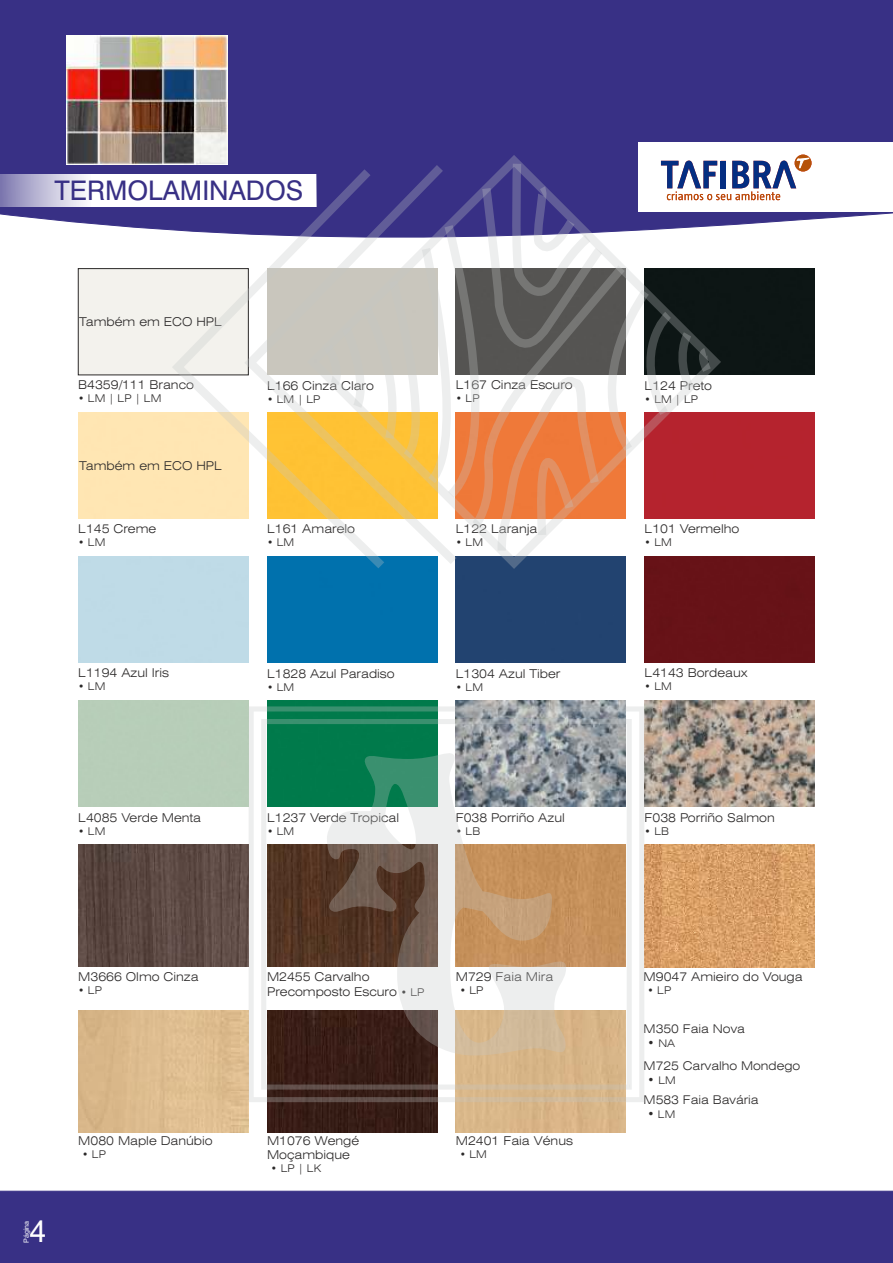
<style>
.page{position:relative;width:893px;height:1263px;background:#fff}
.page>*{position:absolute;margin:0;border:0;box-sizing:border-box;transform-origin:0 0}
.t1{font:30.15px "Arial";color:#fff}
.t2{font:27px "Swiss 721 BT";color:#383085}
.t3{font:300 expanded 12.15px/14.4px "Swiss 721 BT";color:#2b2929}
.t4{font:300 expanded 12px "Swiss 721 BT";color:#2b2929}
.t5{font:300 expanded 10.65px "Swiss 721 BT";color:#2b2929}
.t6{font:300 expanded 10.5px "Swiss 721 BT";color:#2b2929}
.t7{font:7.05px "Arial";color:#fff}
.s1{font-size:10.65px}
.s2{font-size:12px}
</style>
<div class="page">
<div style="left:0;top:0;width:893px;height:230px;background:#383085"></div>
<img style="left:66px;top:35px;width:162px;height:130px">
<div style="left:0;top:1190px;width:893px;height:73px;background:#383085"></div>
<img style="left:78px;top:845px;width:170px;height:122px">
<img style="left:78px;top:1010px;width:170px;height:122px">
<img style="left:267px;top:1102px;width:170px;height:30px">
<div style="left:456px;top:1102px;width:170px;height:30px;background:#d9b688"></div>
<img style="left:645px;top:845px;width:170px;height:122px">
<img style="left:811px;top:413px;width:4px;height:106px">
<div style="left:78px;top:268px;width:170px;height:107px;border:1px solid #2b2929"></div>
<div style="left:645px;top:557px;width:170px;height:106px;background:#671217"></div>
<img style="left:267px;top:701px;width:170px;height:5px">
<div style="left:456px;top:575px;width:170px;height:88px;background:#224370"></div>
<div style="left:267px;top:575px;width:170px;height:88px;background:#0071ad"></div>
<img style="left:811px;top:269px;width:4px;height:106px">
<img style="left:456px;top:701px;width:170px;height:5px">
<img style="left:645px;top:701px;width:170px;height:106px">
<svg style="left:0;top:174px;width:166px;height:32px"></svg>
<div style="left:638px;top:143px;width:255px;height:69px;background:#fff"></div>
<svg style="left:249px;top:706px;width:395px;height:396px"></svg>
<svg style="left:324px;top:750px;width:242px;height:309px"></svg>
<svg style="left:166px;top:160px;width:227px;height:417px"></svg>
<svg style="left:238px;top:156px;width:63px;height:417px"></svg>
<svg style="left:727px;top:155px;width:84px;height:404px"></svg>
<svg style="left:301px;top:149px;width:426px;height:426px"></svg>
<h2 class="t2" style="left:54px;top:179px;width:250px">TERMOLAMINADOS</h2>
<p class="t3" style="left:79px;top:316px;width:144px">Também em ECO HPL</p>
<p class="t3" style="left:78px;top:378px;width:117px">B4359/111 Branco</p>
<p class="t5" style="left:78px;top:394px;width:85px">• LM | LP | LM</p>
<p class="t3" style="left:79px;top:460px;width:144px">Também em ECO HPL</p>
<p class="t3" style="left:78px;top:522px;width:80px">L145 Creme</p>
<p class="t5" style="left:78px;top:538px;width:29px">• LM</p>
<p class="t3" style="left:267px;top:380px;width:108px">L166 Cinza Claro</p>
<p class="t5" style="left:267px;top:395px;width:55px">• LM | LP</p>
<p class="t3" style="left:267px;top:522px;width:90px">L161 Amarelo</p>
<p class="t5" style="left:267px;top:538px;width:29px">• LM</p>
<p class="t3" style="left:78px;top:666px;width:92px">L1194 Azul Iris</p>
<p class="t5" style="left:78px;top:682px;width:29px">• LM</p>
<p class="t3" style="left:78px;top:811px;width:124px">L4085 Verde Menta</p>
<p class="t5" style="left:78px;top:827px;width:29px">• LM</p>
<p class="t3" style="left:267px;top:667px;width:129px">L1828 Azul Paradiso</p>
<p class="t5" style="left:267px;top:683px;width:29px">• LM</p>
<p class="t3" style="left:267px;top:811px;width:134px">L1237 Verde Tropical</p>
<p class="t5" style="left:267px;top:827px;width:29px">• LM</p>
<p class="t3" style="left:456px;top:378px;width:118px">L167 Cinza Escuro</p>
<p class="t5" style="left:456px;top:394px;width:25px">• LP</p>
<p class="t3" style="left:456px;top:522px;width:83px">L122 Laranja</p>
<p class="t5" style="left:456px;top:538px;width:29px">• LM</p>
<p class="t3" style="left:456px;top:667px;width:106px">L1304 Azul Tiber</p>
<p class="t5" style="left:456px;top:683px;width:29px">• LM</p>
<p class="t3" style="left:456px;top:812px;width:110px">F038 Porriño Azul</p>
<p class="t5" style="left:456px;top:827px;width:26px">• LB</p>
<p class="t3" style="left:78px;top:971px;width:122px">M3666 Olmo Cinza</p>
<p class="t5" style="left:78px;top:986px;width:25px">• LP</p>
<p class="t3" style="left:267px;top:971px;width:159px">M2455 Carvalho<br>Precomposto Escuro <span class="s1">• LP</span></p>
<p class="t3" style="left:456px;top:971px;width:99px">M729 Faia Mira</p>
<p class="t5" style="left:460px;top:986px;width:25px">• LP</p>
<p class="t7" style="left:24px;top:1243px;width:24px;rotate:-90deg">Página</p>
<h1 class="t1" style="left:30px;top:1220px;width:18px">4</h1>
<p class="t3" style="left:78px;top:1134px;width:136px">M080 Maple Danúbio</p>
<p class="t5" style="left:82px;top:1150px;width:25px">• LP</p>
<p class="t3" style="left:267px;top:1134px;width:94px">M1076 Wengé<br>Moçambique</p>
<p class="t5" style="left:271px;top:1164px;width:52px">• LP | LK</p>
<p class="t3" style="left:456px;top:1134px;width:119px">M2401 Faia Vénus</p>
<p class="t5" style="left:460px;top:1150px;width:29px">• LM</p>
<p class="t3" style="left:645px;top:380px;width:69px">L124 Preto</p>
<p class="t5" style="left:645px;top:395px;width:55px">• LM | LP</p>
<p class="t3" style="left:645px;top:522px;width:96px">L101 Vermelho</p>
<p class="t5" style="left:645px;top:538px;width:29px">• LM</p>
<p class="t3" style="left:645px;top:666px;width:104px">L4143 Bordeaux</p>
<p class="t5" style="left:645px;top:682px;width:29px">• LM</p>
<p class="t3" style="left:645px;top:812px;width:132px">F038 Porriño Salmon</p>
<p class="t5" style="left:645px;top:827px;width:26px">• LB</p>
<p class="t3" style="left:644px;top:971px;width:161px">M9047 Amieiro do Vouga</p>
<p class="t5" style="left:647px;top:986px;width:25px">• LP</p>
<p class="t4" style="left:644px;top:1024px;width:103px">M350 Faia Nova</p>
<p class="t6" style="left:647px;top:1039px;width:29px"><span class="s2">•</span> NA</p>
<p class="t4" style="left:644px;top:1061px;width:158px">M725 Carvalho Mondego</p>
<p class="t6" style="left:647px;top:1076px;width:30px"><span class="s2">•</span> LM</p>
<p class="t4" style="left:644px;top:1094px;width:117px">M583 Faia Bavária</p>
<p class="t6" style="left:647px;top:1110px;width:29px"><span class="s2">•</span> LM</p>
</div>
